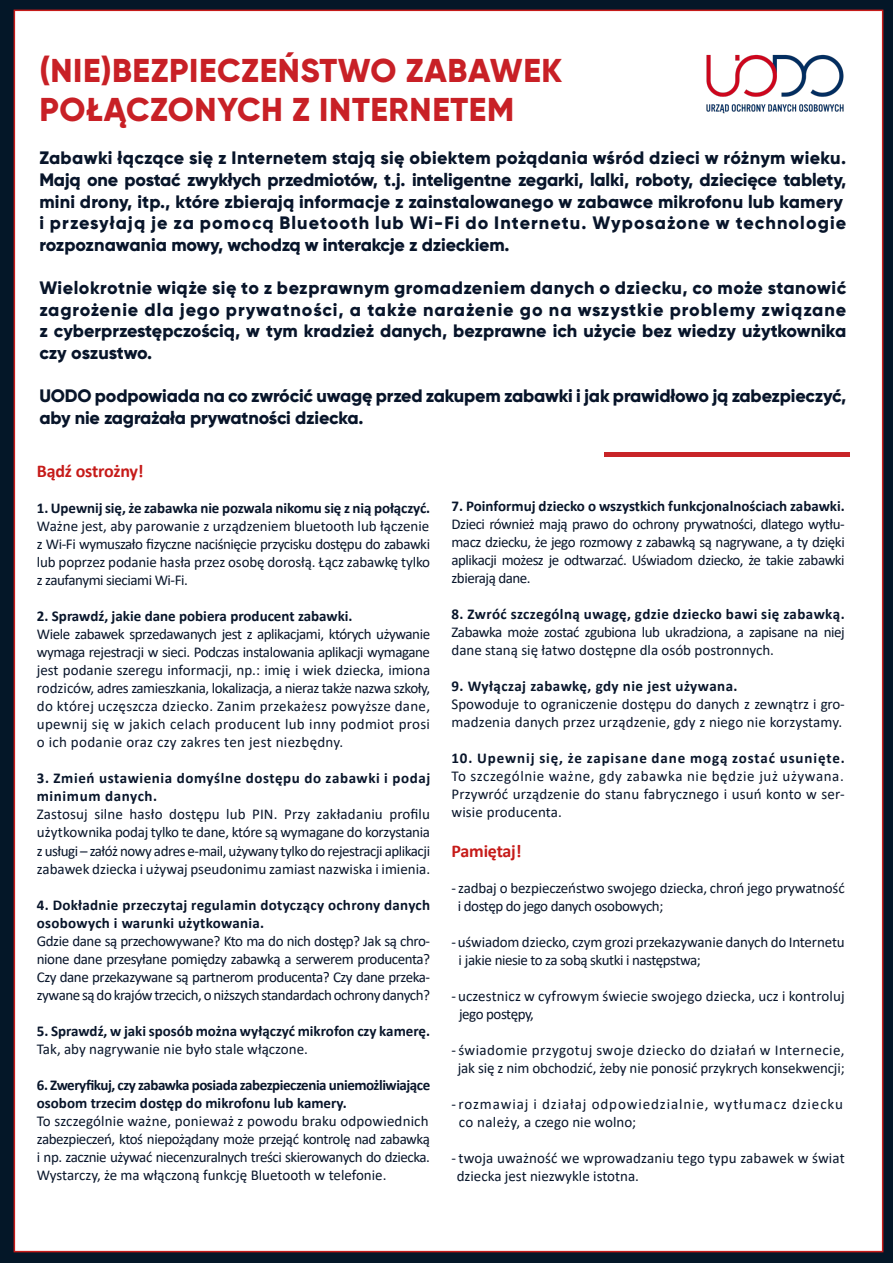
<style>
.page{position:relative;width:893px;height:1263px;background:#041728}
.page>*{position:absolute;margin:0;border:0;box-sizing:border-box;transform-origin:0 0}
.t1{font:800 33px "Gilroy";letter-spacing:.02em;color:#c82026}
.t2{font:800 18px/21.6px "Gilroy";color:#08152a}
.t3{font:800 18px "Gilroy";letter-spacing:.02em;color:#08152a}
.t4{font:800 18px "Gilroy";letter-spacing:.03em;color:#08152a}
.t5{font:800 18px "Gilroy";letter-spacing:.05em;color:#08152a}
.t6{font:800 18px "Gilroy";letter-spacing:.06em;color:#08152a}
.t7{font:700 18px "Calibri";letter-spacing:-.01em;color:#c61b19}
.t8{font:15px/18px "Calibri";color:#08152a;text-align:justify}
.t9{font:15px/18px "Calibri";letter-spacing:-.03em;color:#08152a}
.t10{font:700 15px "Calibri";color:#08152a}
.t11{font:15px/18px "Calibri";letter-spacing:-.025em;color:#08152a}
.t12{font:700 15px/18px "Calibri";letter-spacing:-.03em;color:#08152a}
.t13{font:15px/18px "Calibri";letter-spacing:.02em;color:#08152a}
.t14{font:700 15px "Calibri";letter-spacing:.03em;color:#08152a}
.t15{font:700 15px "Calibri";letter-spacing:.02em;color:#08152a}
.t16{font:700 15px "Calibri";letter-spacing:.04em;color:#08152a}
.t17{font:15px "Calibri";letter-spacing:.03em;color:#08152a}
.t18{font:15px "Calibri";letter-spacing:.06em;color:#08152a}
.t19{font:15px "Calibri";letter-spacing:.04em;color:#08152a}
.t20{font:700 15px "Calibri";letter-spacing:.06em;color:#08152a}
</style>
<div class="page">
<div style="left:14px;top:10px;width:869px;height:1242px;background:#fff;border:2px solid #c61b19"></div>
<div style="left:604px;top:452px;width:245px;height:5px;background:#c82428"></div>
<img style="left:663px;top:10px;width:221px;height:148px">
<p class="t1" style="left:39px;top:49px;width:524px">(NIE)BEZPIECZEŃSTWO ZABAWEK</p>
<p class="t1" style="left:39px;top:89px;width:476px">POŁĄCZONYCH Z INTERNETEM</p>
<p class="t3" style="left:39px;top:147px;width:808px">Zabawki łączące się z Internetem stają się obiektem pożądania wśród dzieci w różnym wieku.</p>
<p class="t2" style="left:39px;top:169px;width:808px">Mają one postać zwykłych przedmiotów, t.j. inteligentne zegarki, lalki, roboty, dziecięce tablety, mini drony, itp., które zbierają informacje z zainstalowanego w zabawce mikrofonu lub kamery</p>
<p class="t6" style="left:39px;top:212px;width:808px">i przesyłają je za pomocą Bluetooth lub Wi-Fi do Internetu. Wyposażone w technologie</p>
<p class="t2" style="left:39px;top:234px;width:472px">rozpoznawania mowy, wchodzą w interakcje z dzieckiem.</p>
<p class="t4" style="left:39px;top:276px;width:808px">Wielokrotnie wiąże się to z bezprawnym gromadzeniem danych o dziecku, co może stanowić</p>
<p class="t5" style="left:39px;top:298px;width:808px">zagrożenie dla jego prywatności, a także narażenie go na wszystkie problemy związane</p>
<p class="t2" style="left:39px;top:320px;width:808px">z cyberprzestępczością, w tym kradzież danych, bezprawne ich użycie bez wiedzy użytkownika czy oszustwo.</p>
<p class="t2" style="left:39px;top:385px;width:808px">UODO podpowiada na co zwrócić uwagę przed zakupem zabawki i jak prawidłowo ją zabezpieczyć, aby nie zagrażała prywatności dziecka.</p>
<p class="t7" style="left:37px;top:459px;width:108px">Bądź ostrożny!</p>
<p class="t10" style="left:37px;top:498px;width:395px">1. Upewnij się, że zabawka nie pozwala nikomu się z nią połączyć.</p>
<p class="t8" style="left:37px;top:517px;width:394px">Ważne jest, aby parowanie z urządzeniem bluetooth lub łączenie</p>
<p class="t9" style="left:37px;top:535px;width:395px">z Wi-Fi wymuszało fizyczne naciśnięcie przycisku dostępu do zabawki lub poprzez podanie hasła przez osobę dorosłą. Łącz zabawkę tylko</p>
<p class="t9" style="left:37px;top:571px;width:153px">z zaufanymi sieciami Wi-Fi.</p>
<p class="t10" style="left:37px;top:606px;width:317px">2. Sprawdź, jakie dane pobiera producent zabawki.</p>
<p class="t8" style="left:37px;top:625px;width:395px">Wiele zabawek sprzedawanych jest z aplikacjami, których używanie wymaga rejestracji w sieci. Podczas instalowania aplikacji wymagane jest podanie szeregu informacji, np.: imię i wiek dziecka, imiona rodziców, adres zamieszkania, lokalizacja, a nieraz także nazwa szkoły, do której uczęszcza dziecko. Zanim przekażesz powyższe dane,</p>
<p class="t13" style="left:37px;top:715px;width:395px">upewnij się w jakich celach producent lub inny podmiot prosi o ich podanie oraz czy zakres ten jest niezbędny.</p>
<p class="t16" style="left:37px;top:768px;width:395px">3. Zmień ustawienia domyślne dostępu do zabawki i podaj</p>
<p class="t16" style="left:37px;top:786px;width:122px">minimum danych.</p>
<p class="t8" style="left:37px;top:805px;width:395px">Zastosuj silne hasło dostępu lub PIN. Przy zakładaniu profilu użytkownika podaj tylko te dane, które są wymagane do korzystania</p>
<p class="t11" style="left:37px;top:841px;width:395px">z usługi – załóż nowy adres e-mail, używany tylko do rejestracji aplikacji zabawek dziecka i używaj pseudonimu zamiast nazwiska i imienia.</p>
<p class="t15" style="left:37px;top:894px;width:395px">4. Dokładnie przeczytaj regulamin dotyczący ochrony danych</p>
<p class="t15" style="left:37px;top:912px;width:229px">osobowych i warunki użytkowania.</p>
<p class="t8" style="left:37px;top:931px;width:395px">Gdzie dane są przechowywane? Kto ma do nich dostęp? Jak są chro&shy;nione dane przesyłane pomiędzy zabawką a serwerem producenta?<br>Czy dane przekazywane są partnerom producenta? Czy dane przeka&shy;zywane są do krajów trzecich, o niższych standardach ochrony danych?</p>
<p class="t10" style="left:37px;top:1020px;width:395px">5. Sprawdź, w jaki sposób można wyłączyć mikrofon czy kamerę.</p>
<p class="t8" style="left:37px;top:1039px;width:273px">Tak, aby nagrywanie nie było stale włączone.</p>
<p class="t12" style="left:37px;top:1075px;width:395px">6. Zweryfikuj, czy zabawka posiada zabezpieczenia uniemożliwiające osobom trzecim dostęp do mikrofonu lub kamery.</p>
<p class="t8" style="left:37px;top:1111px;width:393px">To szczególnie ważne, ponieważ z powodu braku odpowiednich</p>
<p class="t8" style="left:37px;top:1129px;width:395px">zabezpieczeń, ktoś niepożądany może przejąć kontrolę nad zabawką i np. zacznie używać niecenzuralnych treści skierowanych do dziecka.<br>Wystarczy, że ma włączoną funkcję Bluetooth w telefonie.</p>
<p class="t10" style="left:451px;top:496px;width:395px">7. Poinformuj dziecko o wszystkich funkcjonalnościach zabawki.</p>
<p class="t8" style="left:451px;top:515px;width:395px">Dzieci również mają prawo do ochrony prywatności, dlatego wytłu&shy;macz dziecku, że jego rozmowy z zabawką są nagrywane, a ty dzięki aplikacji możesz je odtwarzać. Uświadom dziecko, że takie zabawki zbierają dane.</p>
<p class="t14" style="left:451px;top:604px;width:395px">8. Zwróć szczególną uwagę, gdzie dziecko bawi się zabawką.</p>
<p class="t9" style="left:451px;top:623px;width:395px">Zabawka może zostać zgubiona lub ukradziona, a zapisane na niej dane staną się łatwo dostępne dla osób postronnych.</p>
<p class="t14" style="left:451px;top:676px;width:288px">9. Wyłączaj zabawkę, gdy nie jest używana.</p>
<p class="t8" style="left:451px;top:695px;width:395px">Spowoduje to ograniczenie dostępu do danych z zewnątrz i gro&shy;madzenia danych przez urządzenie, gdy z niego nie korzystamy.</p>
<p class="t20" style="left:451px;top:748px;width:395px">10. Upewnij się, że zapisane dane mogą zostać usunięte.</p>
<p class="t19" style="left:451px;top:766px;width:394px">To szczególnie ważne, gdy zabawka nie będzie już używana.</p>
<p class="t8" style="left:451px;top:785px;width:395px">Przywróć urządzenie do stanu fabrycznego i usuń konto w ser&shy;wisie producenta.</p>
<p class="t7" style="left:451px;top:838px;width:72px">Pamiętaj!</p>
<p class="t8" style="left:451px;top:878px;width:395px">- zadbaj o bezpieczeństwo swojego dziecka, chroń jego prywatność</p>
<p class="t9" style="left:458px;top:896px;width:207px">i dostęp do jego danych osobowych;</p>
<p class="t8" style="left:451px;top:932px;width:395px">- uświadom dziecko, czym grozi przekazywanie danych do Internetu</p>
<p class="t9" style="left:459px;top:950px;width:244px">i jakie niesie to za sobą skutki i następstwa;</p>
<p class="t8" style="left:451px;top:986px;width:395px">- uczestnicz w cyfrowym świecie swojego dziecka, ucz i kontroluj</p>
<p class="t9" style="left:459px;top:1004px;width:76px">jego postępy,</p>
<p class="t17" style="left:451px;top:1039px;width:395px">- świadomie przygotuj swoje dziecko do działań w Internecie,</p>
<p class="t8" style="left:458px;top:1058px;width:388px">jak się z nim obchodzić, żeby nie ponosić przykrych konsekwencji;</p>
<p class="t18" style="left:451px;top:1093px;width:393px">- rozmawiaj i działaj odpowiedzialnie, wytłumacz dziecku</p>
<p class="t8" style="left:459px;top:1112px;width:179px">co należy, a czego nie wolno;</p>
<p class="t8" style="left:451px;top:1148px;width:395px">- twoja uważność we wprowadzaniu tego typu zabawek w świat</p>
<p class="t8" style="left:457px;top:1166px;width:184px">dziecka jest niezwykle istotna.</p>
</div>
